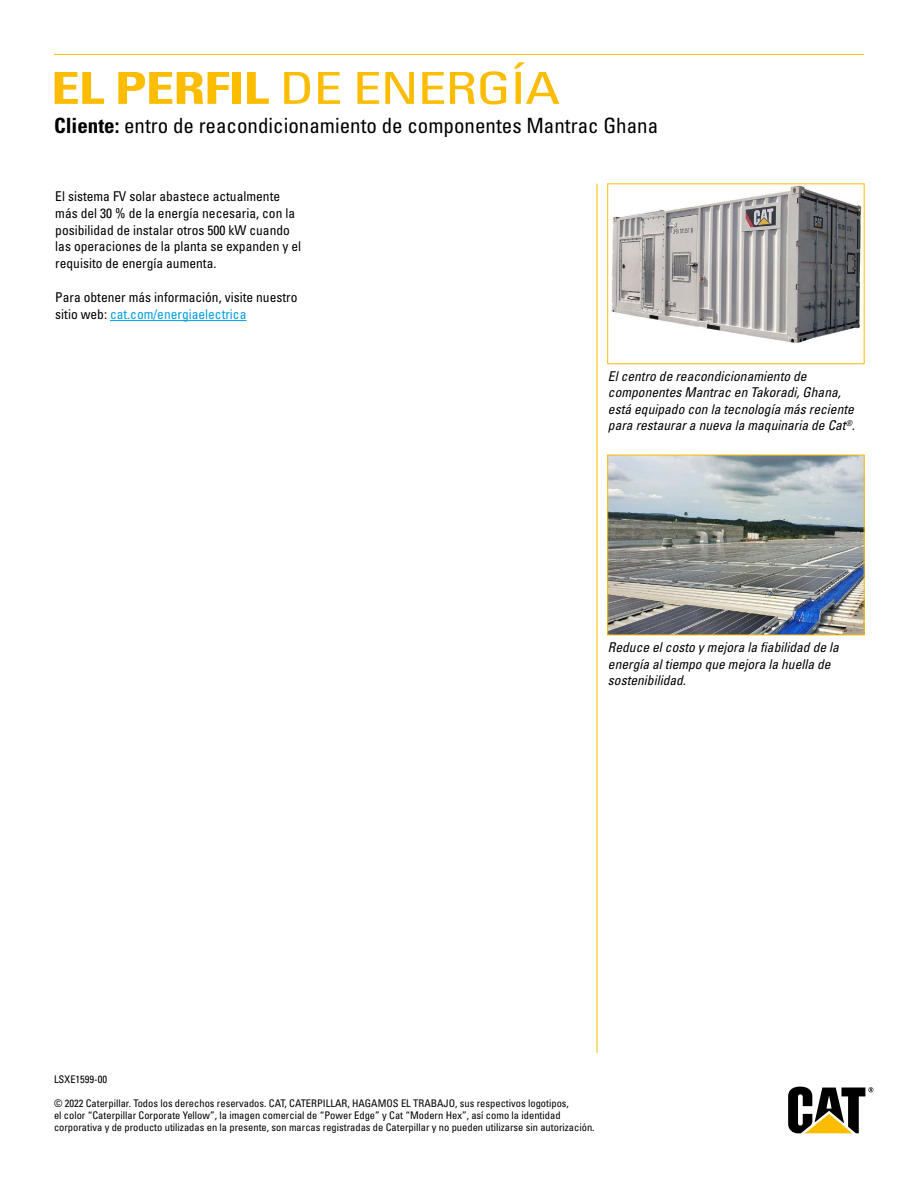
<style>
.page{position:relative;width:918px;height:1188px;background:#fff}
.page>*{position:absolute;margin:0;border:0;box-sizing:border-box;transform-origin:0 0}
.t1{font:condensed 44.1px "Univers LT Std";letter-spacing:-.02em;color:#fcbc00;scale:1.3 1}
.t2{font:condensed 21px "Univers LT Std";color:#000}
.t3{font:condensed 13.5px/17px "Univers LT Std";color:#000}
.t4{font:italic condensed 13.5px/16.5px "Univers";color:#000}
.t5{font:condensed 10.5px/12px "Univers LT Std";color:#000}
.s1{font-weight:700}
.s2{color:#009fe3}
</style>
<div class="page">
<hr style="left:110px;top:320px;width:136px;height:1px;background:#009fe3">
<hr style="left:54px;top:54px;width:810px;height:1px;background:#fcbc00">
<hr style="left:597px;top:184px;width:1px;height:869px;background:#fcbc00">
<svg style="left:788px;top:1087px;width:85px;height:46px"></svg>
<img style="left:611px;top:186px;width:251px;height:157px">
<img style="left:610px;top:457px;width:252px;height:176px">
<h1 class="t1" style="left:51px;top:60px;width:393px"><span class="s1">EL PERFIL</span> DE ENERGÍA</h1>
<h2 class="t2" style="left:54px;top:112px;width:606px"><span class="s1">Cliente:</span> entro de reacondicionamiento de componentes Mantrac Ghana</h2>
<p class="t3" style="left:55px;top:187px;width:247px">El sistema FV solar abastece actualmente más del 30 % de la energía necesaria, con la posibilidad de instalar otros 500 kW cuando las operaciones de la planta se expanden y el requisito de energía aumenta.</p>
<p class="t3" style="left:55px;top:289px;width:244px">Para obtener más información, visite nuestro sitio web: <span class="s2">cat.com/energiaelectrica</span></p>
<p class="t4" style="left:608px;top:368px;width:248px">El centro de reacondicionamiento de componentes Mantrac en Takoradi, Ghana, está equipado con la tecnología más reciente para restaurar a nueva la maquinaria de Cat<sup>®</sup>.</p>
<p class="t4" style="left:608px;top:639px;width:232px">Reduce el costo y mejora la fiabilidad de la energía al tiempo que mejora la huella de sostenibilidad.</p>
<p class="t5" style="left:54px;top:1073px;width:55px">LSXE1599-00</p>
<p class="t5" style="left:54px;top:1097px;width:542px">© 2022 Caterpillar. Todos los derechos reservados. CAT, CATERPILLAR, HAGAMOS EL TRABAJO, sus respectivos logotipos,<br>el color “Caterpillar Corporate Yellow”, la imagen comercial de “Power Edge” y Cat “Modern Hex”, así como la identidad corporativa y de producto utilizadas en la presente, son marcas registradas de Caterpillar y no pueden utilizarse sin autorización.</p>
</div>
